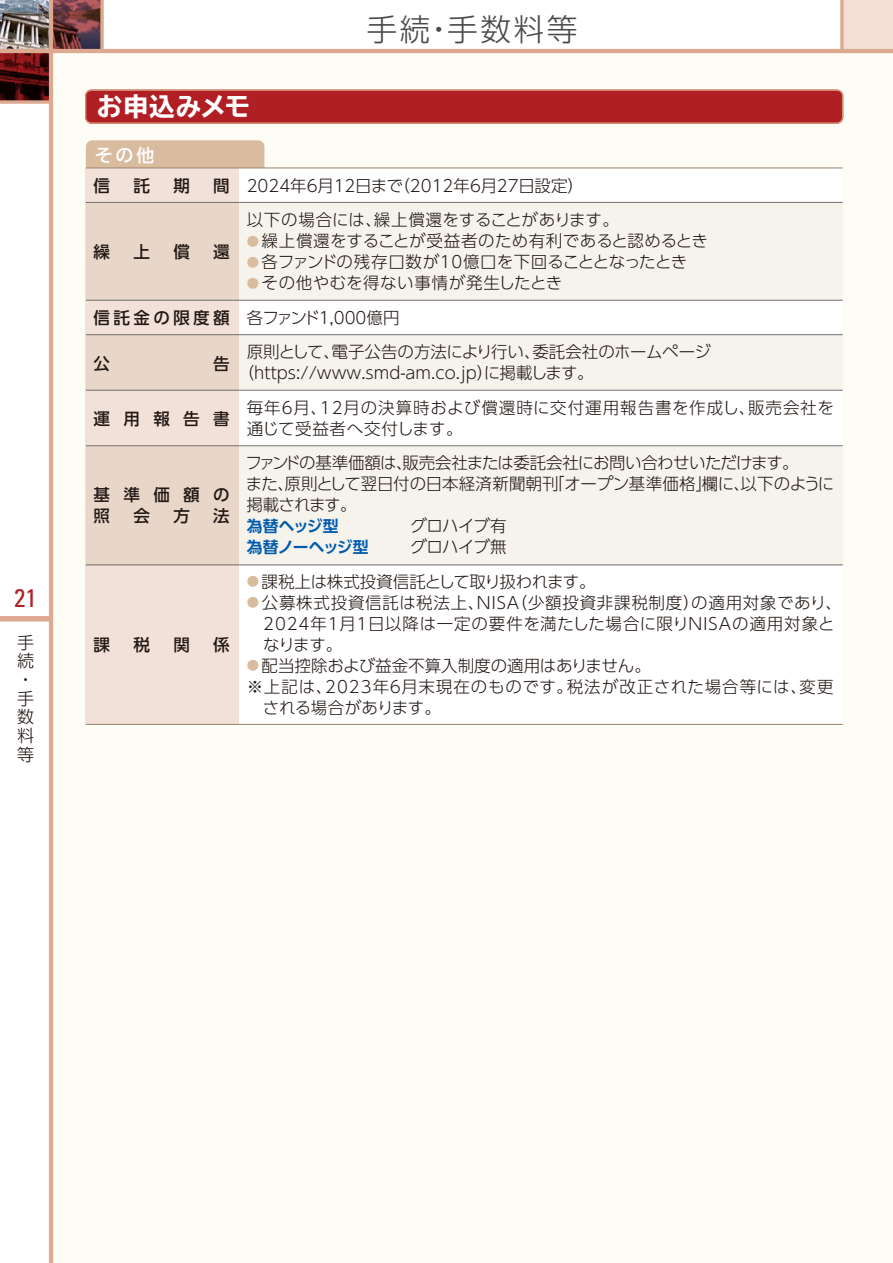
<style>
.page{position:relative;width:893px;height:1263px;background:#fff}
.page>*{position:absolute;margin:0;border:0;box-sizing:border-box;transform-origin:0 0}
.t1{font:300 30.75px "UD Shin Go Pro";letter-spacing:.08em;color:#4c4948}
.t2{font:700 expanded 25.5px "TBUD Go Std";letter-spacing:.025em;color:#fff}
.t3{font:condensed 25.5px "Univers";color:#b01f24}
.t4{font:500 18px "UD Shin Go Pro";color:#fff}
.t5{font:300 16.95px/18.8px "UD Shin Go Pro";color:#221815}
.t6{font:300 16.5px/34.5px "UD Shin Go Pro";color:#221815}
.t7{font:300 16.5px/21px "UD Shin Go Pro";letter-spacing:.045em;color:#221815}
.t8{font:300 16.5px/34.5px "UD Shin Go Pro";letter-spacing:.035em;color:#221815}
.t9{font:300 16.5px/21px "UD Shin Go Pro";letter-spacing:-.02em;color:#221815}
.t10{font:300 16.5px/34.5px "UD Shin Go Pro";letter-spacing:-.035em;color:#221815}
.t11{font:300 16.5px "UD Shin Go Pro";letter-spacing:.06em;color:#221815}
.t12{font:500 16.5px/21px "UD Shin Go Pro";letter-spacing:.81em;color:#221815}
.t13{font:300 16.5px "UD Shin Go Pro";letter-spacing:.02em;color:#221815}
.t14{font:300 16.5px "UD Shin Go Pro";letter-spacing:-.025em;color:#221815}
.t15{font:500 16.5px "UD Shin Go Pro";letter-spacing:.205em;color:#221815}
.t16{font:700 15.75px "UD Shin Go Pro De";letter-spacing:-.045em;color:#005bac}
.t17{font:700 15.75px "UD Shin Go Pro De";letter-spacing:-.015em;color:#005bac}
.s1{font-size:12.3px;color:#d9bb9e}
</style>
<div class="page">
<img style="left:0;top:0;width:49px;height:49px">
<svg style="left:53px;top:0;width:47px;height:49px;background:#6a393f"></svg>
<svg style="left:0;top:53px;width:49px;height:47px;background:#480b0c"></svg>
<div style="left:51px;top:51px;width:842px;height:1212px;background:#fdfcf5"></div>
<div style="left:842px;top:0;width:51px;height:51px;background:#f2e0d5"></div>
<hr style="left:892px;top:0;width:1px;height:51px;background:#eacab9">
<svg style="left:840px;top:0;width:4px;height:49px"></svg>
<div style="left:0;top:616px;width:51px;height:5px;background:#dda990"></div>
<hr style="left:49px;top:0;width:4px;height:1263px;background:#dda990">
<hr style="left:0;top:49px;width:893px;height:4px;background:#dda990">
<svg style="left:0;top:100px;width:49px;height:4px"></svg>
<svg style="left:100px;top:0;width:4px;height:49px"></svg>
<svg style="left:85px;top:90px;width:758px;height:34px;background:#b2272a"></svg>
<div style="left:86px;top:140px;width:178px;height:34px;background:#d9bb9e;border-radius:6px"></div>
<div style="left:239px;top:168px;width:604px;height:556px;background:#fff"></div>
<div style="left:86px;top:168px;width:153px;height:556px;background:#f1e1d8"></div>
<svg style="left:86px;top:203px;width:757px;height:97px;fill:#f6f3ed"></svg>
<svg style="left:86px;top:335px;width:757px;height:55px;fill:#f6f3ed"></svg>
<svg style="left:86px;top:446px;width:757px;height:119px;fill:#f6f3ed"></svg>
<hr style="left:86px;top:167px;width:757px;height:1px;background:#9d8771">
<hr style="left:86px;top:202px;width:757px;height:1px;background:#727171">
<hr style="left:86px;top:300px;width:757px;height:1px;background:#727171">
<hr style="left:86px;top:334px;width:757px;height:1px;background:#727171">
<hr style="left:86px;top:390px;width:757px;height:1px;background:#727171">
<hr style="left:86px;top:445px;width:757px;height:1px;background:#727171">
<hr style="left:86px;top:565px;width:757px;height:1px;background:#727171">
<hr style="left:86px;top:724px;width:757px;height:1px;background:#9d8771">
<h2 class="t3" style="left:14px;top:582px;width:24px">21</h2>
<p class="t5" style="left:17px;top:632px;width:18px">手続・手数料等</p>
<h1 class="t1" style="left:366px;top:4px;width:213px">手続・手数料等</h1>
<h2 class="t2" style="left:97px;top:92px;width:155px">お申込みメモ</h2>
<p class="t4" style="left:95px;top:140px;width:61px">その他</p>
<p class="t12" style="left:94px;top:175px;width:18px">信</p>
<p class="t12" style="left:133px;top:175px;width:18px">託</p>
<p class="t12" style="left:173px;top:175px;width:18px">期</p>
<p class="t12" style="left:213px;top:175px;width:18px">間</p>
<p class="t6" style="left:247px;top:168px;width:374px">2024年6月12日まで（2012年6月27日設定）<br>以下の場合には、繰上償還をすることがあります。</p>
<p class="t13" style="left:247px;top:228px;width:463px"><span class="s1">●</span> 繰上償還をすることが受益者のため有利であると認めるとき</p>
<p class="t6" style="left:247px;top:244px;width:442px"><span class="s1">●</span> 各ファンドの残存口数が10億口を下回ることとなったとき</p>
<p class="t6" style="left:247px;top:265px;width:466px"><span class="s1">●</span> その他やむを得ない事情が発生したとき<br>各ファンド1,000億円<br>原則として、電子公告の方法により行い、委託会社のホームページ</p>
<p class="t8" style="left:247px;top:355px;width:589px;text-indent:-9px">（https://www.smd-am.co.jp）に掲載します。<br>毎年6月、12月の決算時および償還時に交付運用報告書を作成し、販売会社を</p>
<p class="t10" style="left:246px;top:411px;width:555px">通じて受益者へ交付します。<br>ファンドの基準価額は、販売会社または委託会社にお問い合わせいただけます。</p>
<p class="t9" style="left:246px;top:473px;width:590px">また、原則として翌日付の日本経済新聞朝刊「オープン基準価格」欄に、以下のように掲載されます。</p>
<p class="t17" style="left:247px;top:514px;width:93px">為替ヘッジ型</p>
<p class="t6" style="left:410px;top:508px;width:98px">グロハイブ有</p>
<p class="t16" style="left:247px;top:535px;width:123px">為替ノーヘッジ型</p>
<p class="t6" style="left:410px;top:529px;width:98px">グロハイブ無</p>
<p class="t9" style="left:247px;top:571px;width:350px"><span class="s1">●</span> 課税上は株式投資信託として取り扱われます。</p>
<p class="t7" style="left:263px;top:592px;width:580px;text-indent:-16px"><span class="s1">●</span> 公募株式投資信託は税法上、NISA（少額投資非課税制度）の適用対象であり、<br>2024年1月1日以降は一定の要件を満たした場合に限りNISAの適用対象となります。</p>
<p class="t6" style="left:247px;top:648px;width:406px"><span class="s1">●</span> 配当控除および益金不算入制度の適用はありません。</p>
<p class="t11" style="left:247px;top:673px;width:588px">※上記は、2023年６月末現在のものです。税法が改正された場合等には、変更</p>
<p class="t14" style="left:263px;top:694px;width:180px">される場合があります。</p>
<p class="t12" style="left:94px;top:240px;width:18px">繰</p>
<p class="t12" style="left:133px;top:240px;width:18px">上</p>
<p class="t12" style="left:173px;top:240px;width:18px">償</p>
<p class="t12" style="left:213px;top:240px;width:18px">還</p>
<p class="t15" style="left:94px;top:304px;width:138px">信託金の限度額</p>
<p class="t12" style="left:94px;top:353px;width:18px">公</p>
<p class="t12" style="left:213px;top:353px;width:18px">告</p>
<p class="t12" style="left:94px;top:408px;width:138px">運用報告書</p>
<p class="t12" style="left:94px;top:483px;width:138px">基準価額の照</p>
<p class="t12" style="left:133px;top:504px;width:18px">会</p>
<p class="t12" style="left:173px;top:504px;width:18px">方</p>
<p class="t12" style="left:213px;top:504px;width:18px">法</p>
<p class="t12" style="left:94px;top:634px;width:18px">課</p>
<p class="t12" style="left:133px;top:634px;width:18px">税</p>
<p class="t12" style="left:173px;top:634px;width:18px">関</p>
<p class="t12" style="left:213px;top:634px;width:18px">係</p>
</div>
